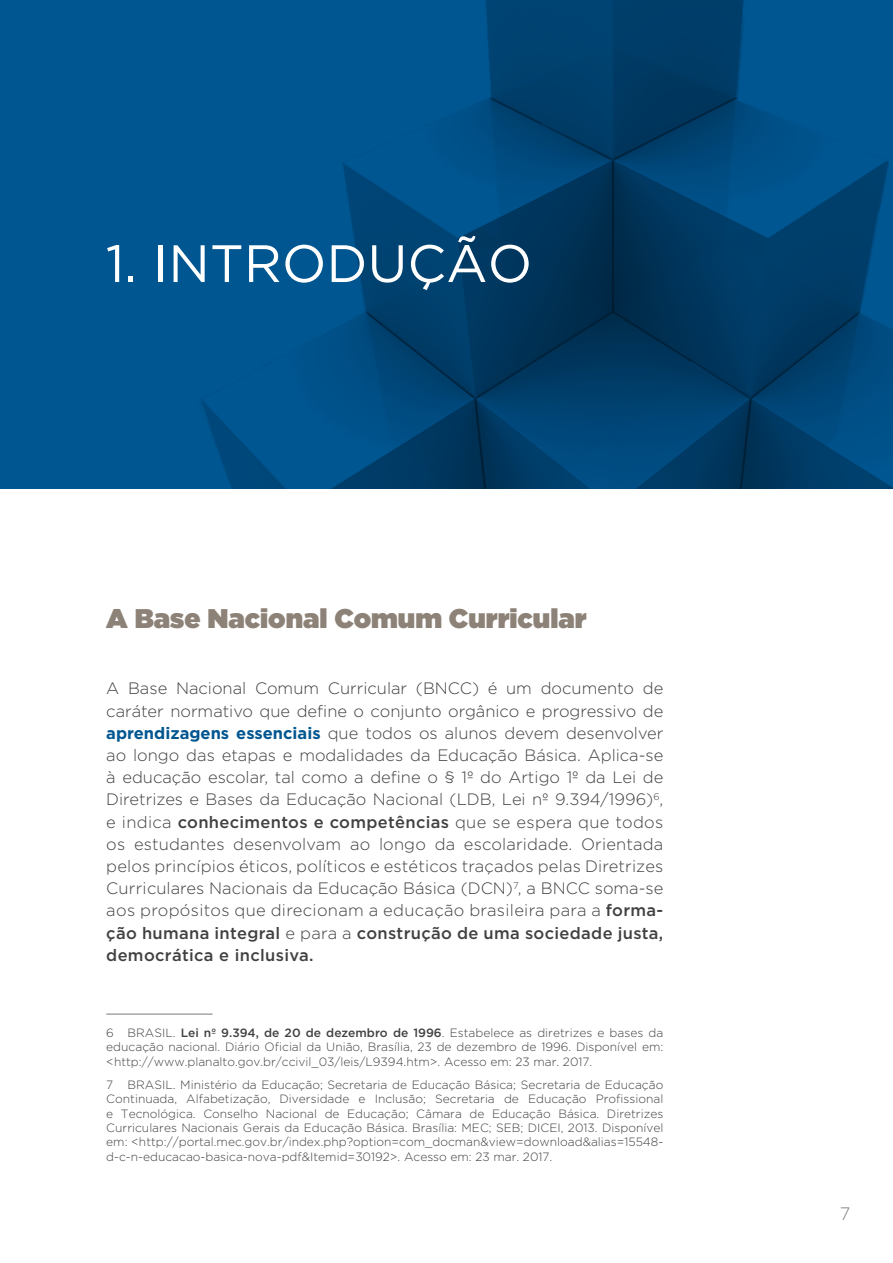
<style>
.page{position:relative;width:893px;height:1263px;background:#fff}
.page>*{position:absolute;margin:0;border:0;box-sizing:border-box;transform-origin:0 0}
.t1{font:52.5px "Gotham";color:#fff}
.t2{font:900 27px "Gotham";color:#8d8277}
.t3{font:300 18px "Gotham";color:#808285}
.t4{font:300 16.5px/22.2px "Gotham";letter-spacing:.02em;color:#414042;text-align:justify}
.t5{font:300 12px/14.4px "Gotham";color:#414042;text-align:justify}
.s1{font-weight:700;color:#005691}
.s2{font-weight:500}
</style>
<div class="page">
<div style="left:0;top:0;width:893px;height:489px;background:#005691"></div>
<img style="left:201px;top:0;width:692px;height:489px">
<hr style="left:106px;top:1014px;width:107px;height:1px;background:#77787b">
<h1 class="t1" style="left:106px;top:234px;width:428px">1. INTRODUÇÃO</h1>
<h2 class="t2" style="left:106px;top:603px;width:482px">A Base Nacional Comum Curricular</h2>
<p class="t4" style="left:106px;top:677px;width:559px">A Base Nacional Comum Curricular (BNCC) é um documento de caráter normativo que define o conjunto orgânico e progressivo de <span class="s1">aprendizagens essenciais</span> que todos os alunos devem desenvolver ao longo das etapas e modalidades da Educação Básica. Aplica-se à educação escolar, tal como a define o § 1º do Artigo 1º da Lei de Diretrizes e Bases da Educação Nacional (LDB, Lei nº 9.394/1996)<sup>6</sup>, e indica <span class="s2">conhecimentos e competências</span> que se espera que todos os estudantes desenvolvam ao longo da escolaridade. Orientada pelos princípios éticos, políticos e estéticos traçados pelas Diretrizes Curriculares Nacionais da Educação Básica (DCN)<sup>7</sup>, a BNCC soma-se aos propósitos que direcionam a educação brasileira para a <span class="s2">forma&shy;ção humana integral</span> e para a <span class="s2">construção de uma sociedade justa, democrática e inclusiva.</span></p>
<p class="t5" style="left:106px;top:1025px;width:559px">6 BRASIL. <span class="s2">Lei nº 9.394, de 20 de dezembro de 1996</span>. Estabelece as diretrizes e bases da educação nacional. Diário Oficial da União, Brasília, 23 de dezembro de 1996. Disponível em: &lt;http://www.planalto.gov.br/ccivil_03/leis/L9394.htm&gt;. Acesso em: 23 mar. 2017.</p>
<p class="t5" style="left:106px;top:1077px;width:559px">7 BRASIL. Ministério da Educação; Secretaria de Educação Básica; Secretaria de Educação Continuada, Alfabetização, Diversidade e Inclusão; Secretaria de Educação Profissional e Tecnológica. Conselho Nacional de Educação; Câmara de Educação Básica. Diretrizes Curriculares Nacionais Gerais da Educação Básica. Brasília: MEC; SEB; DICEI, 2013. Disponível em: &lt;http://portal.mec.gov.br/index.php?option=com_docman&amp;view=download&amp;alias=15548- d-c-n-educacao-basica-nova-pdf&amp;Itemid=30192&gt;. Acesso em: 23 mar. 2017.</p>
<h3 class="t3" style="left:840px;top:1203px;width:12px">7</h3>
</div>
